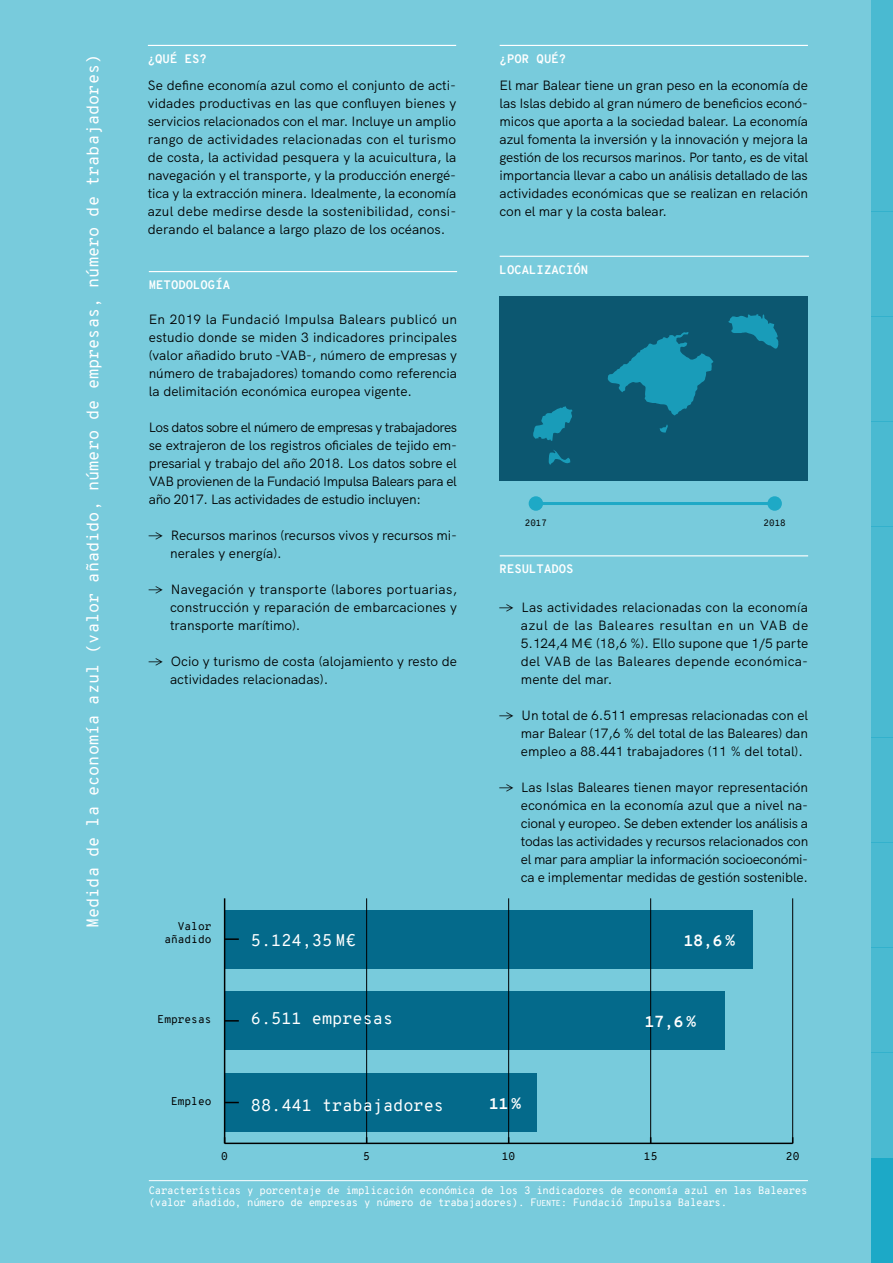
<style>
.page{position:relative;width:893px;height:1263px;background:#fff}
.page>*{position:absolute;margin:0;border:0;box-sizing:border-box;transform-origin:0 0}
.t1{font:16.5px "Overpass Mono";color:#fff}
.t2{font:700 15.6px "Overpass Mono";color:#fff}
.t3{font:13.5px/18px "HK Grotesk";color:#000;text-align:justify}
.t4{font:700 12px "Overpass Mono";color:#fff}
.t5{font:10.95px/13px "Overpass Mono";color:#000;text-align:right}
.t6{font:10.5px/12px "Overpass Mono";letter-spacing:-.03em;color:#fff}
.t7{font:9px "Overpass Mono";color:#000}
.s1{font-family:"Overpass Mono Regular SC800"}
.s2{font-family:"Overpass Mono Regular SC800";font-size:8.4px}
</style>
<div class="page">
<div style="left:1px;top:0;width:892px;height:1263px;background:#78cbdc"></div>
<div style="left:872px;top:0;width:21px;height:106px;background:#4abad1"></div>
<div style="left:872px;top:421px;width:21px;height:106px;background:#4abad1"></div>
<div style="left:872px;top:842px;width:21px;height:105px;background:#4abad1"></div>
<div style="left:872px;top:211px;width:21px;height:105px;background:#4abad1"></div>
<div style="left:872px;top:632px;width:21px;height:105px;background:#4abad1"></div>
<div style="left:872px;top:1053px;width:21px;height:105px;background:#4abad1"></div>
<div style="left:872px;top:106px;width:21px;height:105px;background:#4abad1"></div>
<div style="left:872px;top:527px;width:21px;height:105px;background:#4abad1"></div>
<div style="left:872px;top:947px;width:21px;height:106px;background:#4abad1"></div>
<div style="left:872px;top:316px;width:21px;height:106px;background:#4abad1"></div>
<div style="left:872px;top:737px;width:21px;height:105px;background:#4abad1"></div>
<div style="left:872px;top:1158px;width:21px;height:105px;background:#1ca9c7"></div>
<hr style="left:148px;top:45px;width:308px;height:1px;background:#fff">
<hr style="left:500px;top:45px;width:308px;height:1px;background:#fff">
<hr style="left:500px;top:256px;width:309px;height:1px;background:#fff">
<hr style="left:534px;top:502px;width:241px;height:3px;background:#1ea9c6">
<div style="left:767px;top:496px;width:15px;height:15px;background:#1ea9c6;border-radius:50%"></div>
<div style="left:529px;top:496px;width:14px;height:15px;background:#1ea9c6;border-radius:50%"></div>
<hr style="left:149px;top:271px;width:308px;height:1px;background:#fff">
<hr style="left:500px;top:555px;width:308px;height:1px;background:#fff">
<hr style="left:149px;top:1180px;width:659px;height:1px;background:#fff">
<div style="left:500px;top:296px;width:308px;height:185px;background:#0c5770"></div>
<svg style="left:608px;top:332px;width:105px;height:83px"></svg>
<svg style="left:728px;top:314px;width:50px;height:35px"></svg>
<svg style="left:533px;top:406px;width:40px;height:35px"></svg>
<svg style="left:549px;top:450px;width:21px;height:15px"></svg>
<svg style="left:660px;top:425px;width:8px;height:8px"></svg>
<div style="left:225px;top:910px;width:528px;height:58px;background:#046a8b"></div>
<div style="left:225px;top:991px;width:499px;height:59px;background:#046a8b"></div>
<div style="left:225px;top:1073px;width:312px;height:59px;background:#046a8b"></div>
<hr style="left:225px;top:1142px;width:568px;height:2px;background:#000">
<hr style="left:224px;top:898px;width:1px;height:245px;background:#000">
<svg style="left:225px;top:1102px;width:14px;height:1px"></svg>
<svg style="left:225px;top:1020px;width:14px;height:1px"></svg>
<svg style="left:225px;top:938px;width:14px;height:2px"></svg>
<hr style="left:366px;top:898px;width:1px;height:245px;background:#000">
<hr style="left:508px;top:898px;width:1px;height:245px;background:#000">
<hr style="left:650px;top:898px;width:1px;height:245px;background:#000">
<hr style="left:792px;top:898px;width:1px;height:245px;background:#000">
<p class="t1" style="left:81px;top:928px;width:876px;rotate:-90deg">Medida de la economía azul (valor añadido, número de empresas, número de trabajadores)</p>
<p class="t4" style="left:148px;top:50px;width:61px">¿QUÉ ES?</p>
<p class="t3" style="left:148px;top:75px;width:310px">Se define economía azul como el conjunto de acti&shy;vidades productivas en las que confluyen bienes y servicios relacionados con el mar. Incluye un amplio rango de actividades relacionadas con el turismo de costa, la actividad pesquera y la acuicultura, la navegación y el transporte, y la producción energé&shy;tica y la extracción minera. Idealmente, la economía azul debe medirse desde la sostenibilidad, consi&shy;derando el balance a largo plazo de los océanos.</p>
<p class="t4" style="left:149px;top:276px;width:83px">METODOLOGÍA</p>
<p class="t3" style="left:149px;top:309px;width:310px">En 2019 la Fundació Impulsa Balears publicó un estudio donde se miden 3 indicadores principales (valor añadido bruto -VAB-, número de empresas y número de trabajadores) tomando como referencia la delimitación económica europea vigente.</p>
<p class="t3" style="left:149px;top:417px;width:310px">Los datos sobre el número de empresas y trabajadores se extrajeron de los registros oficiales de tejido em&shy;presarial y trabajo del año 2018. Los datos sobre el VAB provienen de la Fundació Impulsa Balears para el año 2017. Las actividades de estudio incluyen:</p>
<p class="t3" style="left:170px;top:525px;width:289px;text-indent:-21px">→ Recursos marinos (recursos vivos y recursos mi&shy;nerales y energía).</p>
<p class="t3" style="left:170px;top:579px;width:289px;text-indent:-21px">→ Navegación y transporte (labores portuarias, construcción y reparación de embarcaciones y transporte marítimo).</p>
<p class="t3" style="left:170px;top:651px;width:289px;text-indent:-21px">→ Ocio y turismo de costa (alojamiento y resto de actividades relacionadas).</p>
<p class="t5" style="left:164px;top:920px;width:49px">Valor añadido</p>
<p class="t1" style="left:251px;top:928px;width:106px">5.124,35 M€</p>
<p class="t5" style="left:158px;top:1013px;width:55px">Empresas</p>
<p class="t5" style="left:171px;top:1095px;width:42px">Empleo</p>
<p class="t1" style="left:251px;top:1006px;width:144px">6.511 empresas</p>
<p class="t1" style="left:251px;top:1093px;width:195px">88.441 trabajadores</p>
<p class="t4" style="left:500px;top:50px;width:68px">¿POR QUÉ?</p>
<p class="t3" style="left:500px;top:75px;width:310px">El mar Balear tiene un gran peso en la economía de las Islas debido al gran número de beneficios econó&shy;micos que aporta a la sociedad balear. La economía azul fomenta la inversión y la innovación y mejora la gestión de los recursos marinos. Por tanto, es de vital importancia llevar a cabo un análisis detallado de las actividades económicas que se realizan en relación con el mar y la costa balear.</p>
<p class="t4" style="left:500px;top:261px;width:90px">LOCALIZACIÓN</p>
<p class="t7" style="left:525px;top:516px;width:24px">2017</p>
<p class="t7" style="left:764px;top:516px;width:24px">2018</p>
<p class="t4" style="left:500px;top:561px;width:75px">RESULTADOS</p>
<p class="t3" style="left:521px;top:597px;width:289px;text-indent:-21px">→ Las actividades relacionadas con la economía azul de las Baleares resultan en un VAB de 5.124,4 M€ (18,6 %). Ello supone que 1/5 parte del VAB de las Baleares depende económica&shy;mente del mar.</p>
<p class="t3" style="left:521px;top:705px;width:289px;text-indent:-21px">→ Un total de 6.511 empresas relacionadas con el mar Balear (17,6 % del total de las Baleares) dan empleo a 88.441 trabajadores (11 % del total).</p>
<p class="t3" style="left:521px;top:777px;width:289px;text-indent:-21px">→ Las Islas Baleares tienen mayor representación económica en la economía azul que a nivel na&shy;cional y europeo. Se deben extender los análisis a todas las actividades y recursos relacionados con el mar para ampliar la información socioeconómi&shy;ca e implementar medidas de gestión sostenible.</p>
<p class="t2" style="left:684px;top:929px;width:53px">18,6 %</p>
<p class="t2" style="left:489px;top:1092px;width:33px">11%</p>
<p class="t2" style="left:645px;top:1010px;width:53px">17,6 %</p>
<p class="t5" style="left:221px;top:1149px;width:8px">0</p>
<p class="t5" style="left:363px;top:1149px;width:8px">5</p>
<p class="t5" style="left:502px;top:1149px;width:15px">10</p>
<p class="t5" style="left:644px;top:1149px;width:15px">15</p>
<p class="t5" style="left:786px;top:1149px;width:15px">20</p>
<p class="t6" style="left:149px;top:1184px;width:660px">Características y porcentaje de implicación económica de los 3 indicadores de economía azul en las Baleares (valor añadido, número de empresas y número de trabajadores). <span class="s1">F</span><span class="s2">UENTE</span><span class="s1">:</span> Fundació Impulsa Balears.</p>
</div>
